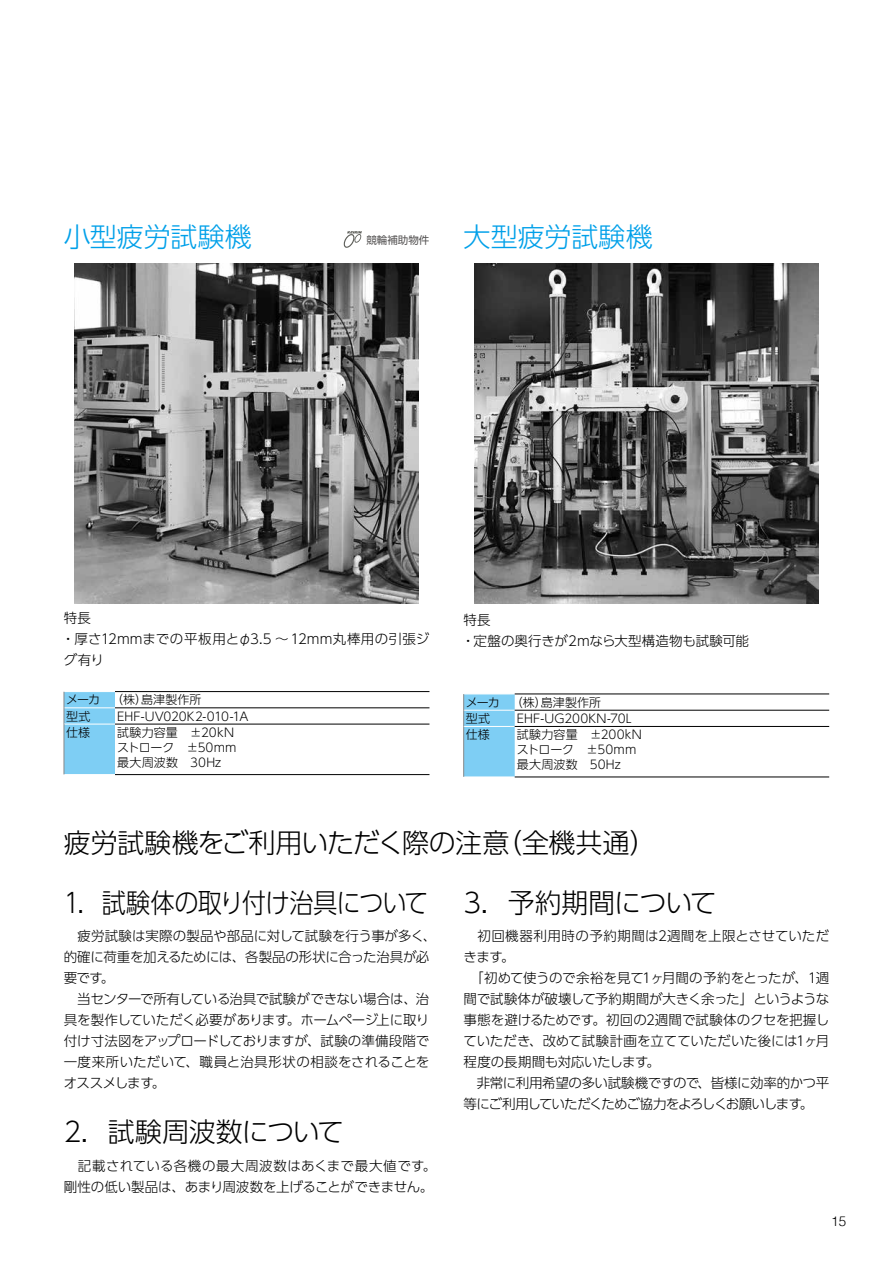
<style>
.page{position:relative;width:893px;height:1263px;background:#fff}
.page>*{position:absolute;margin:0;border:0;box-sizing:border-box;transform-origin:0 0}
.t1{font:300 27px "UD Shin Go Pr 6 N";letter-spacing:-.025em;color:#000}
.t2{font:300 27px "UD Shin Go Pr 6 N";letter-spacing:-.025em;color:#000;scale:.9 1}
.t3{font:300 27px "UD Shin Go Pr 6 N";color:#00a0e9}
.t4{font:300 13.5px/21px "UD Shin Go Pr 6 N";letter-spacing:-.015em;color:#000}
.t5{font:300 13.5px/21px "UD Shin Go Pr 6 N";letter-spacing:.005em;color:#000}
.t6{font:300 13.5px/21px "UD Shin Go Pr 6 N";letter-spacing:.01em;color:#000}
.t7{font:300 13.5px "Helvetica";color:#000}
.t8{font:300 12px/15px "UD Shin Go Pr 6 N";letter-spacing:.005em;color:#000}
.t9{font:300 12px "UD Shin Go Pr 6 N";letter-spacing:-.02em;color:#000}
.t10{font:10.5px "Shin Go";color:#595757}
</style>
<div class="page">
<img style="left:74px;top:264px;width:345px;height:340px">
<div style="left:64px;top:691px;width:51px;height:83px;background:#7ecef4"></div>
<hr style="left:64px;top:724px;width:51px;height:1px;background:#fff">
<hr style="left:64px;top:724px;width:1px;height:50px;background:#898989">
<hr style="left:115px;top:691px;width:314px;height:1px;background:#000">
<hr style="left:115px;top:707px;width:314px;height:1px;background:#000">
<hr style="left:115px;top:724px;width:314px;height:1px;background:#000">
<hr style="left:115px;top:774px;width:314px;height:1px;background:#000">
<img style="left:474px;top:264px;width:345px;height:340px">
<svg style="left:463px;top:694px;width:52px;height:83px;background:#82cef3"></svg>
<hr style="left:464px;top:726px;width:51px;height:1px;background:#fff">
<hr style="left:463px;top:726px;width:1px;height:51px;background:#898989">
<hr style="left:515px;top:694px;width:314px;height:1px;background:#000">
<hr style="left:515px;top:710px;width:314px;height:1px;background:#000">
<hr style="left:515px;top:726px;width:314px;height:1px;background:#000">
<hr style="left:515px;top:777px;width:314px;height:1px;background:#000">
<svg style="left:344px;top:231px;width:18px;height:17px"></svg>
<h1 class="t3" style="left:64px;top:215px;width:190px">小型疲労試験機</h1>
<p class="t10" style="left:366px;top:233px;width:64px">競輪補助物件</p>
<h1 class="t3" style="left:463px;top:215px;width:191px">大型疲労試験機</h1>
<p class="t6" style="left:62px;top:606px;width:369px">特長<br>・厚さ12mmまでの平板用とφ3.5 ～ 12mm丸棒用の引張ジグ有り</p>
<p class="t8" style="left:66px;top:691px;width:137px;line-height:16.2px">メーカ （株）島津製作所型式</p>
<p class="t9" style="left:117px;top:706px;width:133px">EHF-UV020K2-010-1A</p>
<p class="t8" style="left:66px;top:724px;width:26px">仕様</p>
<p class="t8" style="left:117px;top:724px;width:121px">試験力容量　±20kNストローク　±50mm最大周波数　30Hz</p>
<p class="t4" style="left:462px;top:609px;width:289px">特長<br>・定盤の奥行きが2mなら大型構造物も試験可能</p>
<p class="t8" style="left:466px;top:693px;width:137px;line-height:16.2px">メーカ （株）島津製作所型式</p>
<p class="t8" style="left:517px;top:710px;width:116px">EHF-UG200KN-70L</p>
<p class="t8" style="left:466px;top:727px;width:26px">仕様</p>
<p class="t8" style="left:517px;top:727px;width:127px">試験力容量　±200kNストローク　±50mm最大周波数　50Hz</p>
<h1 class="t1" style="left:64px;top:821px;width:594px">疲労試験機をご利用いただく際の注意（全機共通）</h1>
<h1 class="t2" style="left:64px;top:880px;width:407px">1．試験体の取り付け治具について</h1>
<p class="t4" style="left:64px;top:925px;width:374px">　疲労試験は実際の製品や部品に対して試験を行う事が多く、的確に荷重を加えるためには、各製品の形状に合った治具が必要です。<br>　当センターで所有している治具で試験ができない場合は、治具を製作していただく必要があります。ホームページ上に取り付け寸法図をアップロードしておりますが、試験の準備段階で一度来所いただいて、職員と治具形状の相談をされることをオススメします。</p>
<h1 class="t1" style="left:64px;top:1110px;width:282px">2．試験周波数について</h1>
<p class="t5" style="left:64px;top:1154px;width:374px">　記載されている各機の最大周波数はあくまで最大値です。剛性の低い製品は、あまり周波数を上げることができません。</p>
<h1 class="t1" style="left:463px;top:880px;width:255px">3．予約期間について</h1>
<p class="t4" style="left:463px;top:925px;width:367px">　初回機器利用時の予約期間は2週間を上限とさせていただきます。<br>　「初めて使うので余裕を見て1ヶ月間の予約をとったが、1週間で試験体が破壊して予約期間が大きく余った」というような事態を避けるためです。初回の2週間で試験体のクセを把握していただき、改めて試験計画を立てていただいた後には1ヶ月程度の長期間も対応いたします。<br>　非常に利用希望の多い試験機ですので、皆様に効率的かつ平等にご利用していただくためご協力をよろしくお願いします。</p>
<p class="t7" style="left:831px;top:1209px;width:17px">15</p>
</div>
